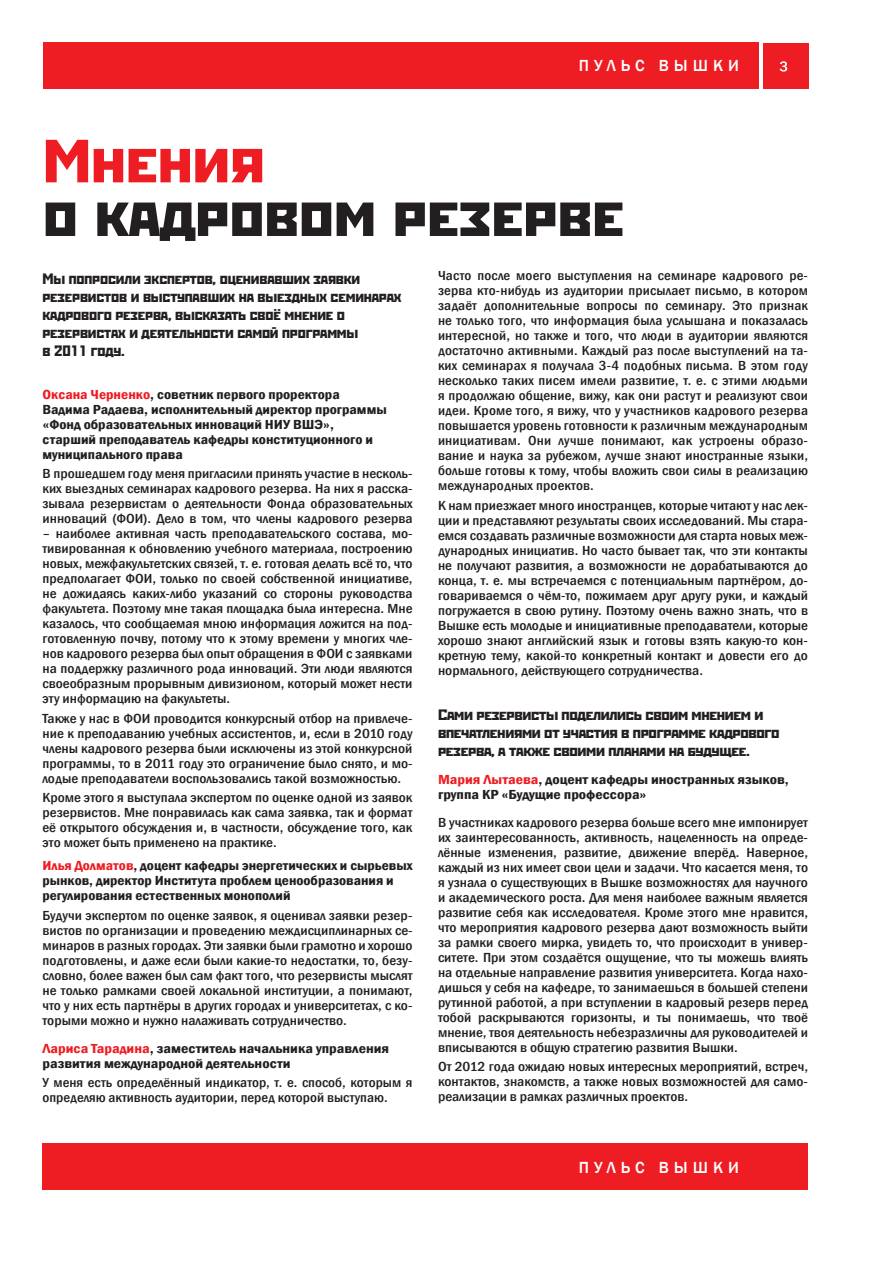
<style>
.page{position:relative;width:893px;height:1263px;background:#fff}
.page>*{position:absolute;margin:0;border:0;box-sizing:border-box;transform-origin:0 0}
.t1{font:60.75px "Rodchenko C";color:#231f20;scale:1.19 1}
.t2{font:60.75px "Rodchenko C";color:#ee1d23;scale:1.19 1}
.t3{font:500 16.5px "Franklin Gothic";letter-spacing:.3em;color:#fff}
.t4{font:15px/18px "Rodchenko C";letter-spacing:-.01em;color:#231f20;scale:1.12 1}
.t5{font:15px/18px "Rodchenko C";letter-spacing:-.01em;color:#231f20;scale:1.16 1}
.t6{font:500 condensed 13.5px/15px "Franklin Gothic";color:#231f20;text-align:justify;scale:1.14 1}
.t7{font:500 condensed 13.5px/15px "Franklin Gothic";color:#231f20;scale:1.12 1}
.t8{font:600 condensed 13.5px/15px "Franklin Gothic";color:#231f20;scale:1.15 1}
.t9{font:600 condensed 13.5px/15px "Franklin Gothic";color:#231f20;scale:1.18 1}
.t10{font:600 condensed 13.5px/15px "Franklin Gothic";color:#231f20;scale:1.14 1}
.s1{color:#ee1d23}
</style>
<div class="page">
<div style="left:43px;top:1143px;width:765px;height:47px;background:#ee1d23"></div>
<div style="left:43px;top:43px;width:715px;height:46px;background:#ee1d23"></div>
<div style="left:763px;top:43px;width:45px;height:46px;background:#ee1d23"></div>
<svg style="left:780px;top:61px;width:7px;height:11px"></svg>
<p class="t3" style="left:579px;top:56px;width:162px">Пульс Вышки</p>
<h1 class="t2" style="left:43px;top:128px;width:188px">Мнения</h1>
<h1 class="t1" style="left:43px;top:181px;width:490px">о кадровом резерве</h1>
<p class="t4" style="left:42px;top:270px;width:322px">Мы попросили экспертов, оценивавших заявки резервистов и выступавших на выездных семинарах кадрового резерва, высказать своё мнение о резервистах и деятельности самой программы<br>в 2011 году.</p>
<p class="t8" style="left:42px;top:387px;width:301px"><span class="s1">Оксана Черненко</span>, советник первого проректора Вадима Радаева, исполнительный директор программы «Фонд образовательных инноваций НИУ ВШЭ», старший преподаватель кафедры конституционного и муниципального права</p>
<p class="t6" style="left:42px;top:466px;width:326px">В прошедшем году меня пригласили принять участие в несколь&shy;ких выездных семинарах кадрового резерва. На них я расска&shy;зывала резервистам о деятельности Фонда образовательных инноваций (ФОИ). Дело в том, что члены кадрового резерва</p>
<p class="t6" style="left:42px;top:526px;width:326px">– наиболее активная часть преподавательского состава, мо&shy;тивированная к обновлению учебного материала, построению новых, межфакультетских связей, т. е. готовая делать всё то, что предполагает ФОИ, только по своей собственной инициативе, не дожидаясь каких-либо указаний со стороны руководства факультета. Поэтому мне такая площадка была интересна. Мне казалось, что сообщаемая мною информация ложится на под&shy;готовленную почву, потому что к этому времени у многих чле&shy;нов кадрового резерва был опыт обращения в ФОИ с заявками на поддержку различного рода инноваций. Эти люди являются своеобразным прорывным дивизионом, который может нести эту информацию на факультеты.</p>
<p class="t6" style="left:42px;top:711px;width:326px">Также у нас в ФОИ проводится конкурсный отбор на привлече&shy;ние к преподаванию учебных ассистентов, и, если в 2010 году члены кадрового резерва были исключены из этой конкурсной программы, то в 2011 году это ограничение было снято, и мо&shy;лодые преподаватели воспользовались такой возможностью.</p>
<p class="t6" style="left:42px;top:790px;width:326px">Кроме этого я выступала экспертом по оценке одной из заявок резервистов. Мне понравилась как сама заявка, так и формат её открытого обсуждения и, в частности, обсуждение того, как это может быть применено на практике.</p>
<p class="t10" style="left:42px;top:858px;width:326px"><span class="s1">Илья Долматов</span>, доцент кафедры энергетических и сырьевых рынков, директор Института проблем ценообразования и регулирования естественных монополий</p>
<p class="t6" style="left:42px;top:908px;width:326px">Будучи экспертом по оценке заявок, я оценивал заявки резер&shy;вистов по организации и проведению междисциплинарных се&shy;минаров в разных городах. Эти заявки были грамотно и хорошо подготовлены, и даже если были какие-то недостатки, то, безу&shy;словно, более важен был сам факт того, что резервисты мыслят не только рамками своей локальной институции, а понимают, что у них есть партнёры в других городах и университетах, с ко&shy;торыми можно и нужно налаживать сотрудничество.</p>
<p class="t9" style="left:42px;top:1040px;width:295px"><span class="s1">Лариса Тарадина</span>, заместитель начальника управления развития международной деятельности</p>
<p class="t7" style="left:42px;top:1075px;width:332px">У меня есть определённый индикатор, т. е. способ, которым я определяю активность аудитории, перед которой выступаю.</p>
<p class="t7" style="left:438px;top:268px;width:332px;text-align:justify">Часто после моего выступления на семинаре кадрового ре&shy;зерва кто-нибудь из аудитории присылает письмо, в котором задаёт дополнительные вопросы по семинару. Это признак не только того, что информация была услышана и показалась интересной, но также и того, что люди в аудитории являются достаточно активными. Каждый раз после выступлений на та&shy;ких семинарах я получала 3-4 подобных письма. В этом году несколько таких писем имели развитие, т. е. с этими людьми я продолжаю общение, вижу, как они растут и реализуют свои идеи. Кроме того, я вижу, что у участников кадрового резерва повышается уровень готовности к различным международным инициативам. Они лучше понимают, как устроены образо&shy;вание и наука за рубежом, лучше знают иностранные языки, больше готовы к тому, чтобы вложить свои силы в реализацию международных проектов.</p>
<p class="t6" style="left:438px;top:497px;width:326px">К нам приезжает много иностранцев, которые читают у нас лек&shy;ции и представляют результаты своих исследований. Мы стара&shy;емся создавать различные возможности для старта новых меж&shy;дународных инициатив. Но часто бывает так, что эти контакты не получают развития, а возможности не дорабатываются до конца, т. е. мы встречаемся с потенциальным партнёром, до&shy;говариваемся о чём-то, пожимаем друг другу руки, и каждый погружается в свою рутину. Поэтому очень важно знать, что в Вышке есть молодые и инициативные преподаватели, которые хорошо знают английский язык и готовы взять какую-то кон&shy;кретную тему, какой-то конкретный контакт и довести его до нормального, действующего сотрудничества.</p>
<p class="t5" style="left:438px;top:706px;width:296px">Сами резервисты поделились своим мнением и впечатлениями от участия в программе кадрового резерва, а также своими планами на будущее.</p>
<p class="t9" style="left:438px;top:772px;width:299px"><span class="s1">Мария Лытаева</span>, доцент кафедры иностранных языков, группа КР «Будущие профессора»</p>
<p class="t6" style="left:438px;top:815px;width:326px">В участниках кадрового резерва больше всего мне импонирует их заинтересованность, активность, нацеленность на опреде&shy;лённые изменения, развитие, движение вперёд. Наверное, каждый из них имеет свои цели и задачи. Что касается меня, то я узнала о существующих в Вышке возможностях для научного и академического роста. Для меня наиболее важным является развитие себя как исследователя. Кроме этого мне нравится, что мероприятия кадрового резерва дают возможность выйти за рамки своего мирка, увидеть то, что происходит в универ&shy;ситете. При этом создаётся ощущение, что ты можешь влиять на отдельные направление развития университета. Когда нахо&shy;дишься у себя на кафедре, то занимаешься в большей степени рутинной работой, а при вступлении в кадровый резерв перед тобой раскрываются горизонты, и ты понимаешь, что твоё мнение, твоя деятельность небезразличны для руководителей и вписываются в общую стратегию развития Вышки.</p>
<p class="t6" style="left:438px;top:1059px;width:326px">От 2012 года ожидаю новых интересных мероприятий, встреч, контактов, знакомств, а также новых возможностей для само&shy;реализации в рамках различных проектов.</p>
<p class="t3" style="left:579px;top:1157px;width:162px">Пульс Вышки</p>
</div>
